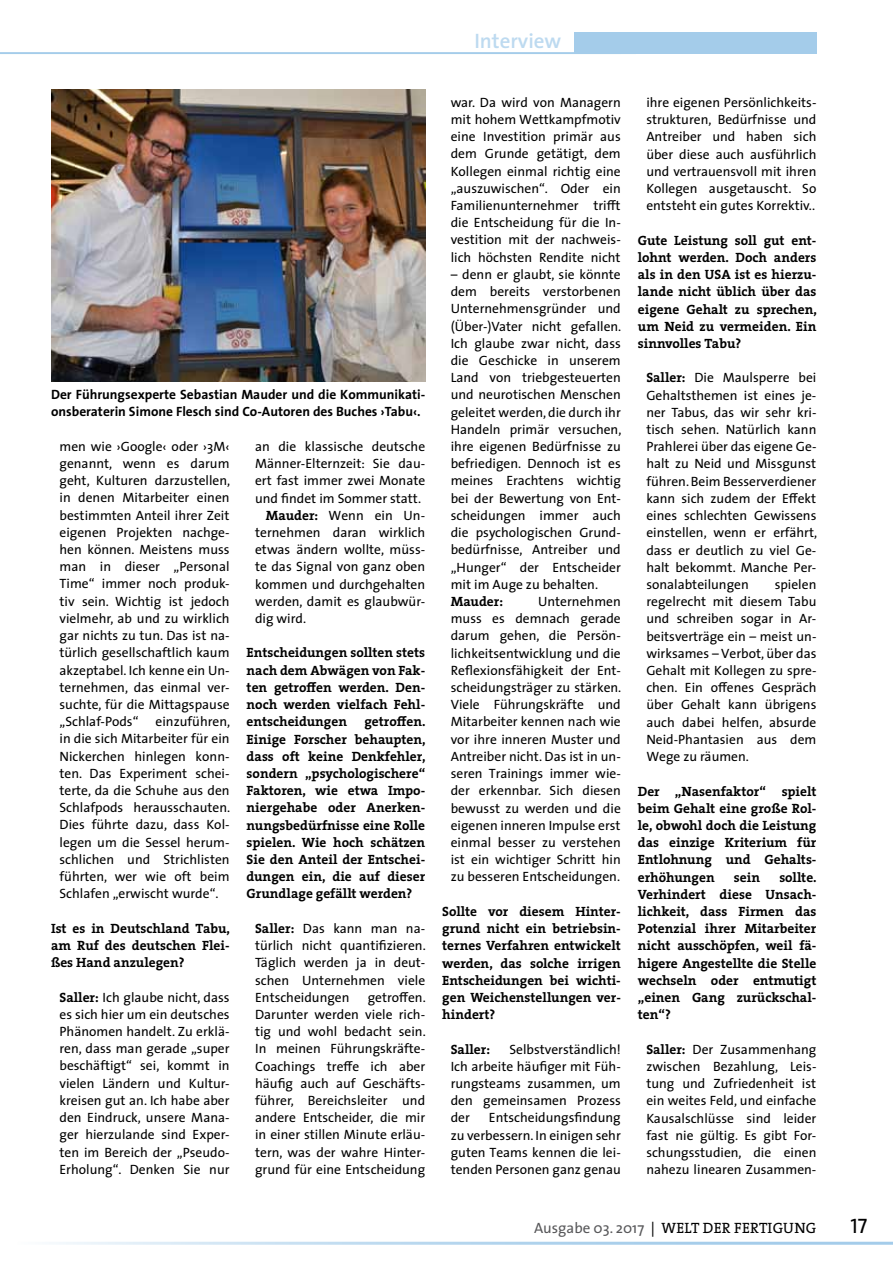
<style>
.page{position:relative;width:893px;height:1263px;background:#fff}
.page>*{position:absolute;margin:0;border:0;box-sizing:border-box;transform-origin:0 0}
.t1{font:600 21px "The Sans";color:#bddaf0}
.t2{font:21px "The Sans Regular Caps";color:#000}
.t3{font:15px "The Serif";letter-spacing:.015em;color:#000}
.t4{font:13.5px/17.2px "The Sans";color:#000;text-align:justify}
.t5{font:700 13.5px/17.2px "The Serif";color:#000;text-align:justify}
.t6{font:700 13.5px/17.2px "The Sans";color:#000}
.s1{font-family:"The Serif";font-weight:700}
.s2{font-family:"The Sans";color:#58585a}
.s3{font-family:"The Sans"}
</style>
<div class="page">
<div style="left:574px;top:33px;width:242px;height:21px;background:#a4ccea"></div>
<hr style="left:17px;top:1242px;width:876px;height:3px;background:#a4ccea">
<hr style="left:0;top:53px;width:621px;height:1px;background:#a4ccea">
<img style="left:51px;top:89px;width:374px;height:293px">
<h1 class="t1" style="left:474px;top:23px;width:88px">Interview</h1>
<p class="t6" style="left:51px;top:386px;width:376px">Der Führungsexperte Sebastian Mauder und die Kommunikati&shy;onsberaterin Simone Flesch sind Co-Autoren des Buches ›Tabu‹.</p>
<p class="t4" style="left:60px;top:437px;width:172px">men wie ›Google‹ oder ›3M‹ genannt, wenn es darum geht, Kulturen darzustellen, in denen Mitarbeiter einen bestimmten Anteil ihrer Zeit eigenen Projekten nachge&shy;hen können. Meistens muss man in dieser „Personal Time“ immer noch produk&shy;tiv sein. Wichtig ist jedoch vielmehr, ab und zu wirklich gar nichts zu tun. Das ist na&shy;türlich gesellschaftlich kaum akzeptabel. Ich kenne ein Un&shy;ternehmen, das einmal ver&shy;suchte, für die Mittagspause „Schlaf-Pods“</p>
<p class="t4" style="left:60px;top:712px;width:172px;text-indent:96px">einzuführen, in die sich Mitarbeiter für ein Nickerchen hinlegen konn&shy;ten. Das Experiment schei&shy;terte, da die Schuhe aus den Schlafpods herausschauten.<br>Dies führte dazu, dass Kol&shy;legen um die Sessel herum&shy;schlichen und Strichlisten führten, wer wie oft beim Schlafen „erwischt wurde“.</p>
<p class="t5" style="left:51px;top:919px;width:181px">Ist es in Deutschland Tabu, am Ruf des deutschen Flei&shy;ßes Hand anzulegen?</p>
<p class="t4" style="left:60px;top:988px;width:172px"><span class="s1">Saller:</span> Ich glaube nicht, dass es sich hier um ein deutsches Phänomen handelt. Zu erklä&shy;ren, dass man gerade „super beschäftigt“ sei, kommt in vielen Ländern und Kultur&shy;kreisen gut an. Ich habe aber den Eindruck, unsere Mana&shy;ger hierzulande sind Exper&shy;ten im Bereich der „Pseudo-Erholung“. Denken Sie nur</p>
<p class="t4" style="left:255px;top:437px;width:172px">an die klassische deutsche</p>
<p class="t4" style="left:255px;top:454px;width:172px">Männer-Elternzeit: Sie dau-</p>
<p class="t4" style="left:255px;top:472px;width:172px">ert fast immer zwei Monate</p>
<p class="t4" style="left:255px;top:489px;width:168px">und findet im Sommer statt.</p>
<p class="t4" style="left:266px;top:506px;width:161px"><span class="s1">Mauder:</span> Wenn ein Un-</p>
<p class="t4" style="left:255px;top:523px;width:172px">ternehmen daran wirklich</p>
<p class="t4" style="left:255px;top:540px;width:172px">etwas ändern wollte, müss-</p>
<p class="t4" style="left:255px;top:558px;width:172px">te das Signal von ganz oben</p>
<p class="t4" style="left:255px;top:575px;width:172px">kommen und durchgehalten</p>
<p class="t4" style="left:255px;top:592px;width:172px">werden, damit es glaubwür-</p>
<p class="t4" style="left:255px;top:609px;width:53px">dig wird.</p>
<p class="t5" style="left:247px;top:644px;width:180px">Entscheidungen sollten stets nach dem Abwägen von Fak&shy;ten getroffen werden. Den&shy;noch werden vielfach Fehl&shy;entscheidungen</p>
<p class="t5" style="left:247px;top:713px;width:181px;text-indent:118px">getroffen.<br>Einige Forscher behaupten, dass oft keine Denkfehler, sondern „psychologischere“ Faktoren, wie etwa Impo&shy;niergehabe oder Anerken&shy;nungsbedürfnisse eine Rolle spielen. Wie hoch schätzen Sie den Anteil der Entschei&shy;dungen ein, die auf dieser Grundlage gefällt werden?</p>
<p class="t4" style="left:255px;top:919px;width:172px"><span class="s1">Saller:</span> Das kann man na&shy;türlich nicht quantifizieren.<br>Täglich werden ja in deut&shy;schen Unternehmen viele Entscheidungen</p>
<p class="t4" style="left:255px;top:988px;width:172px;text-indent:113px">getroffen.<br>Darunter werden viele rich&shy;tig und wohl bedacht sein.<br>In meinen Führungskräfte-Coachings treffe ich aber häufig auch auf Geschäfts&shy;führer, Bereichsleiter und andere Entscheider, die mir in einer stillen Minute erläu&shy;tern, was der wahre Hinter&shy;grund für eine Entscheidung</p>
<p class="t4" style="left:451px;top:93px;width:172px">war. Da wird von Managern mit hohem Wettkampfmotiv eine Investition primär aus dem Grunde getätigt, dem Kollegen einmal richtig eine „auszuwischen“. Oder ein Familienunternehmer trifft die Entscheidung für die In&shy;vestition mit der nachweis&shy;lich höchsten Rendite nicht</p>
<p class="t4" style="left:451px;top:265px;width:172px">– denn er glaubt, sie könnte dem bereits verstorbenen Unternehmensgründer und (Über-)Vater nicht gefallen.<br>Ich glaube zwar nicht, dass die Geschicke in unserem Land von triebgesteuerten und neurotischen Menschen geleitet werden, die durch ihr Handeln primär versuchen, ihre eigenen Bedürfnisse zu befriedigen. Dennoch ist es meines Erachtens wichtig bei der Bewertung von Ent&shy;scheidungen immer auch die psychologischen Grund&shy;bedürfnisse, Antreiber und „Hunger“ der Entscheider mit im Auge zu behalten.</p>
<p class="t5" style="left:451px;top:592px;width:54px">Mauder:</p>
<p class="t4" style="left:451px;top:592px;width:172px;text-indent:87px">Unternehmen muss es demnach gerade darum gehen, die Persön&shy;lichkeitsentwicklung und die Reflexionsfähigkeit der Ent&shy;scheidungsträger zu stärken.<br>Viele Führungskräfte und Mitarbeiter kennen nach wie vor ihre inneren Muster und Antreiber nicht. Das ist in un&shy;seren Trainings immer wie&shy;der erkennbar. Sich diesen bewusst zu werden und die eigenen inneren Impulse erst einmal besser zu verstehen ist ein wichtiger Schritt hin zu besseren Entscheidungen.</p>
<p class="t5" style="left:442px;top:902px;width:180px">Sollte vor diesem Hinter&shy;grund nicht ein betriebsin&shy;ternes Verfahren entwickelt werden, das solche irrigen Entscheidungen bei wichti&shy;gen Weichenstellungen ver&shy;hindert?</p>
<p class="t5" style="left:451px;top:1040px;width:41px">Saller:</p>
<p class="t4" style="left:451px;top:1040px;width:172px;text-indent:59px">Selbstverständlich!<br>Ich arbeite häufiger mit Füh&shy;rungsteams zusammen, um den gemeinsamen Prozess der</p>
<p class="t4" style="left:451px;top:1109px;width:172px;text-indent:38px">Entscheidungsfindung zu verbessern. In einigen sehr guten Teams kennen die lei&shy;tenden Personen ganz genau</p>
<p class="t4" style="left:646px;top:93px;width:172px">ihre eigenen Persönlichkeits&shy;strukturen, Bedürfnisse und Antreiber und haben sich über diese auch ausführlich und vertrauensvoll mit ihren Kollegen ausgetauscht. So entsteht ein gutes Korrektiv..</p>
<p class="t5" style="left:638px;top:231px;width:181px">Gute Leistung soll gut ent&shy;lohnt werden. Doch anders als in den USA ist es hierzu&shy;lande nicht üblich über das eigene Gehalt zu sprechen, um Neid zu vermeiden. Ein sinnvolles Tabu?</p>
<p class="t4" style="left:646px;top:369px;width:172px"><span class="s1">Saller:</span> Die Maulsperre bei Gehaltsthemen ist eines je&shy;ner Tabus, das wir sehr kri&shy;tisch sehen. Natürlich kann Prahlerei über das eigene Ge&shy;halt zu Neid und Missgunst führen. Beim Besserverdiener kann sich zudem der Effekt eines schlechten Gewissens einstellen, wenn er erfährt, dass er deutlich zu viel Ge&shy;halt bekommt. Manche Per&shy;sonalabteilungen</p>
<p class="t4" style="left:646px;top:575px;width:172px;text-indent:128px">spielen regelrecht mit diesem Tabu und schreiben sogar in Ar&shy;beitsverträge ein – meist un&shy;wirksames – Verbot, über das Gehalt mit Kollegen zu spre&shy;chen. Ein offenes Gespräch über Gehalt kann übrigens auch dabei helfen, absurde Neid-Phantasien aus dem Wege zu räumen.</p>
<p class="t5" style="left:638px;top:782px;width:180px">Der „Nasenfaktor“ spielt beim Gehalt eine große Rol&shy;le, obwohl doch die Leistung das einzige Kriterium für Entlohnung und Gehalts&shy;erhöhungen</p>
<p class="t5" style="left:638px;top:868px;width:180px;text-indent:142px">sollte.<br>Verhindert diese Unsach&shy;lichkeit, dass Firmen das Potenzial ihrer Mitarbeiter nicht ausschöpfen, weil fä&shy;higere Angestellte die Stelle wechseln oder entmutigt „einen Gang zurückschal&shy;ten“?</p>
<p class="t4" style="left:646px;top:1040px;width:172px"><span class="s1">Saller:</span> Der Zusammenhang zwischen Bezahlung, Leis&shy;tung und Zufriedenheit ist ein weites Feld, und einfache Kausalschlüsse sind leider fast nie gültig. Es gibt For&shy;schungsstudien, die einen nahezu linearen Zusammen-</p>
<p class="t5" style="left:734px;top:868px;width:28px">sein</p>
<p class="t3" style="left:534px;top:1216px;width:284px"><span class="s2">Ausgabe 03. 2017</span> <span class="s3">|</span> WELT DER FERTIGUNG</p>
<h1 class="t2" style="left:850px;top:1214px;width:18px">17</h1>
</div>
